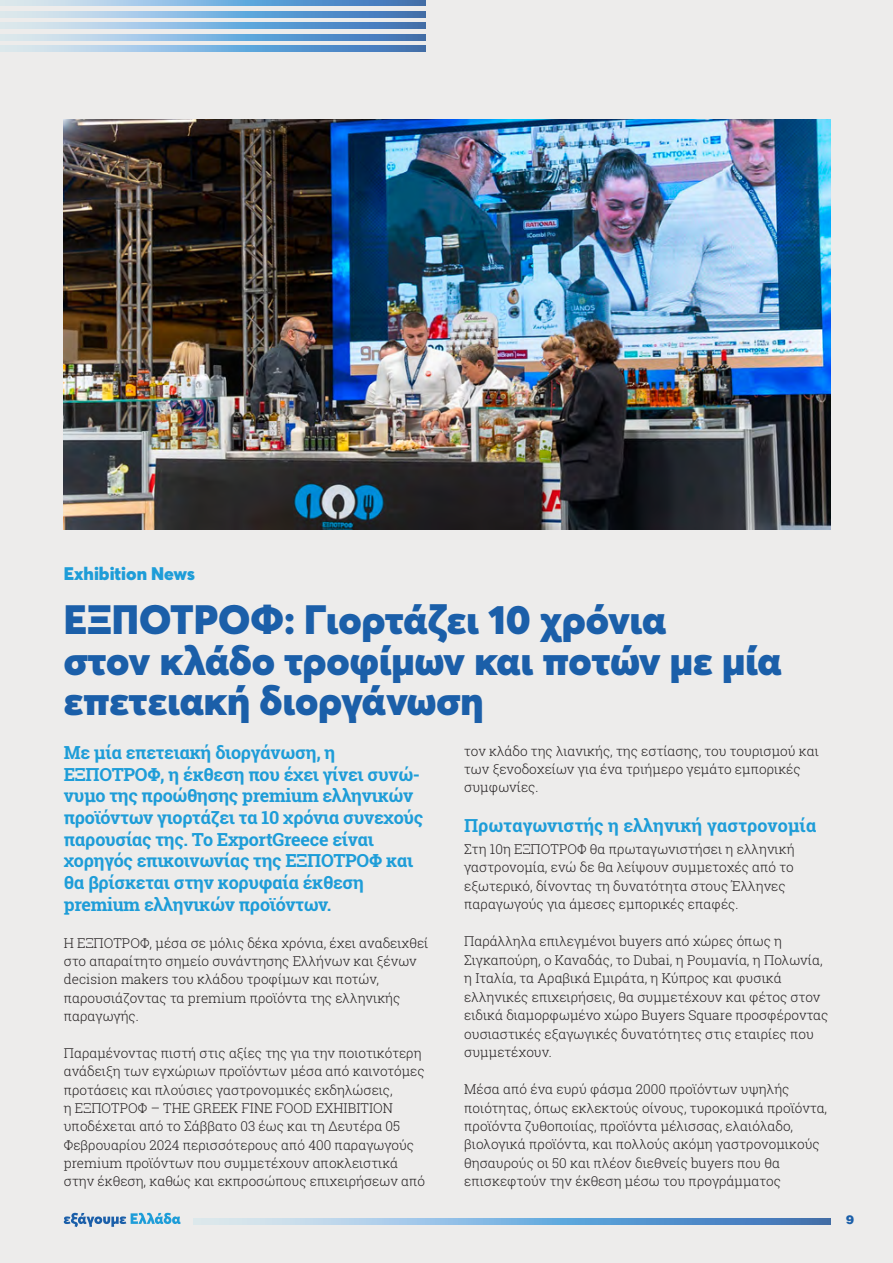
<style>
.page{position:relative;width:893px;height:1263px;background:#edeceb}
.page>*{position:absolute;margin:0;border:0;box-sizing:border-box;transform-origin:0 0}
.t1{font:900 40.5px/40.5px "Averta";color:#1b5fa9}
.t2{font:700 18px/21.6px "Roboto Slab";letter-spacing:-.015em;color:#1e9dd8}
.t3{font:900 18px "Averta";color:#1e9dd8}
.t4{font:300 13.5px/18.5px "Roboto Slab";color:#231f20}
.t5{font:900 12px "UB Helvetica";color:#1b5fa9}
</style>
<div class="page">
<svg style="left:0;top:0;width:426px;height:6px;background:#83b0d9"></svg>
<svg style="left:0;top:23px;width:426px;height:6px;background:#83b0d9"></svg>
<svg style="left:0;top:46px;width:426px;height:5px;background:#83b0d9"></svg>
<svg style="left:0;top:11px;width:426px;height:6px;background:#83b0d9"></svg>
<svg style="left:0;top:34px;width:426px;height:6px;background:#83b0d9"></svg>
<svg style="left:64px;top:1213px;width:117px;height:14px"></svg>
<svg style="left:194px;top:1219px;width:637px;height:5px;background:#83b0d9"></svg>
<img style="left:64px;top:119px;width:767px;height:410px">
<h2 class="t3" style="left:64px;top:562px;width:133px">Exhibition News</h2>
<h1 class="t1" style="left:64px;top:599px;width:719px">ΕΞΠΟΤΡΟΦ: Γιορτάζει 10 χρόνια<br>στον κλάδο τροφίμων και ποτών με μία επετειακή διοργάνωση</h1>
<p class="t2" style="left:64px;top:741px;width:361px">Με μία επετειακή διοργάνωση, η ΕΞΠΟΤΡΟΦ, η έκθεση που έχει γίνει συνώ&shy;νυμο της προώθησης premium ελληνικών προϊόντων γιορτάζει τα 10 χρόνια συνεχούς παρουσίας της. To ExportGreece είναι χορηγός επικοινωνίας της ΕΞΠΟΤΡΟΦ και θα βρίσκεται στην κορυφαία έκθεση premium ελληνικών προϊόντων.</p>
<p class="t4" style="left:64px;top:933px;width:366px">Η ΕΞΠΟΤΡΟΦ, μέσα σε μόλις δέκα χρόνια, έχει αναδειχθεί στο απαραίτητο σημείο συνάντησης Ελλήνων και ξένων decision makers του κλάδου τροφίμων και ποτών, παρουσιάζοντας τα premium προϊόντα της ελληνικής παραγωγής.</p>
<p class="t4" style="left:64px;top:1043px;width:363px">Παραμένοντας πιστή στις αξίες της για την ποιοτικότερη ανάδειξη των εγχώριων προϊόντων μέσα από καινοτόμες προτάσεις και πλούσιες γαστρονομικές εκδηλώσεις,<br>η ΕΞΠΟΤΡΟΦ – THE GREEK FINE FOOD EXHIBITION υποδέχεται από το Σάββατο 03 έως και τη Δευτέρα 05<br>Φεβρουαρίου 2024 περισσότερους από 400 παραγωγούς premium προϊόντων που συμμετέχουν αποκλειστικά στην έκθεση, καθώς και εκπροσώπους επιχειρήσεων από</p>
<p class="t4" style="left:464px;top:742px;width:356px;line-height:18px">τον κλάδο της λιανικής, της εστίασης, του τουρισμού και των ξενοδοχείων για ένα τριήμερο γεμάτο εμπορικές συμφωνίες.</p>
<h2 class="t2" style="left:464px;top:814px;width:354px">Πρωταγωνιστής η ελληνική γαστρονομία</h2>
<p class="t4" style="left:464px;top:839px;width:332px">Στη 10η ΕΞΠΟΤΡΟΦ θα πρωταγωνιστήσει η ελληνική γαστρονομία, ενώ δε θα λείψουν συμμετοχές από το εξωτερικό, δίνοντας τη δυνατότητα στους Έλληνες παραγωγούς για άμεσες εμπορικές επαφές.</p>
<p class="t4" style="left:464px;top:932px;width:366px">Παράλληλα επιλεγμένοι buyers από χώρες όπως η Σιγκαπούρη, ο Καναδάς, τo Dubai, η Ρουμανία, η Πολωνία, η Ιταλία, τα Αραβικά Εμιράτα, η Κύπρος και φυσικά ελληνικές επιχειρήσεις, θα συμμετέχουν και φέτος στον ειδικά διαμορφωμένο χώρο Buyers Square προσφέροντας ουσιαστικές εξαγωγικές δυνατότητες στις εταιρίες που συμμετέχουν.</p>
<p class="t4" style="left:464px;top:1079px;width:364px">Μέσα από ένα ευρύ φάσμα 2000 προϊόντων υψηλής ποιότητας, όπως εκλεκτούς οίνους, τυροκομικά προϊόντα, προϊόντα ζυθοποιίας, προϊόντα μέλισσας, ελαιόλαδο, βιολογικά προϊόντα, και πολλούς ακόμη γαστρονομικούς θησαυρούς οι 50 και πλέον διεθνείς buyers που θα επισκεφτούν την έκθεση μέσω του προγράμματος</p>
<p class="t5" style="left:846px;top:1212px;width:10px">9</p>
</div>
